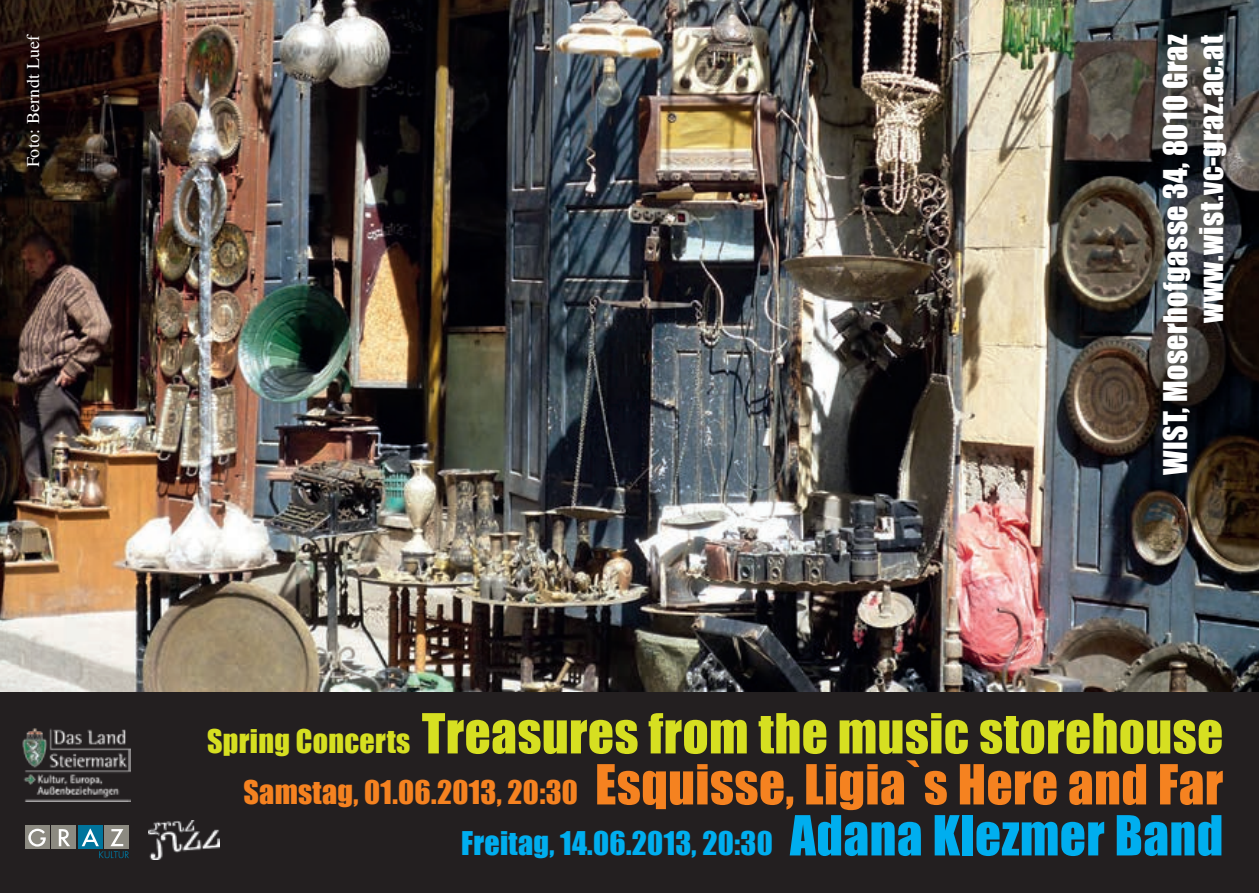
<style>
.page{position:relative;width:1259px;height:893px;background:#fff}
.page>*{position:absolute;margin:0;border:0;box-sizing:border-box;transform-origin:0 0}
.sub-2{font:51px "Impact";letter-spacing:.01em;color:#f58220}
.sub-2-2{font:51px "Impact";letter-spacing:.01em;color:#d6df21}
.sub-2-3{font:30px "Impact";letter-spacing:.015em;color:#fff}
.sub-2-4{font:30px "Impact";letter-spacing:.01em;color:#00aeef}
.musiker{font:18px "Times";letter-spacing:.01em;color:#fff}
.s1{font-size:30px}
.s2{font-size:51px}
</style>
<div class="page">
<div style="left:0;top:681px;width:1259px;height:212px;background:#231f20"></div>
<img style="left:0;top:0;width:1259px;height:691px">
<img style="left:148px;top:820px;width:72px;height:40px">
<div style="left:25px;top:825px;width:24px;height:24px;background:#8c8a81"></div>
<div style="left:52px;top:825px;width:24px;height:24px;background:#8c8a81"></div>
<div style="left:78px;top:825px;width:24px;height:24px;background:#00749c"></div>
<div style="left:105px;top:825px;width:24px;height:24px;background:#8c8a81"></div>
<svg style="left:28px;top:829px;width:18px;height:18px"></svg>
<svg style="left:59px;top:829px;width:11px;height:17px"></svg>
<svg style="left:82px;top:829px;width:47px;height:29px"></svg>
<img style="left:22px;top:728px;width:109px;height:73px">
<p class="musiker" style="left:23px;top:167px;width:135px;rotate:-90deg">Foto: Berndt Luef</p>
<p class="sub-2-3" style="left:1152px;top:475px;width:441px;rotate:-90deg">WIST, Moserhofgasse 34, 8010 Graz</p>
<p class="sub-2-3" style="left:1188px;top:323px;width:289px;rotate:-90deg">www.wist.vc-graz.ac.at</p>
<p class="sub-2-2" style="left:207px;top:694px;width:1017px"><span class="s1">Spring Concerts</span> Treasures from the music storehouse</p>
<p class="sub-2" style="left:243px;top:745px;width:981px"><span class="s1">Samstag, 01.06.2013, 20:30</span> Esquisse, Ligia`s Here and Far</p>
<p class="sub-2-4" style="left:461px;top:820px;width:763px">Freitag, 14.06.2013, 20:30 <span class="s2">Adana Klezmer Band</span></p>
</div>
